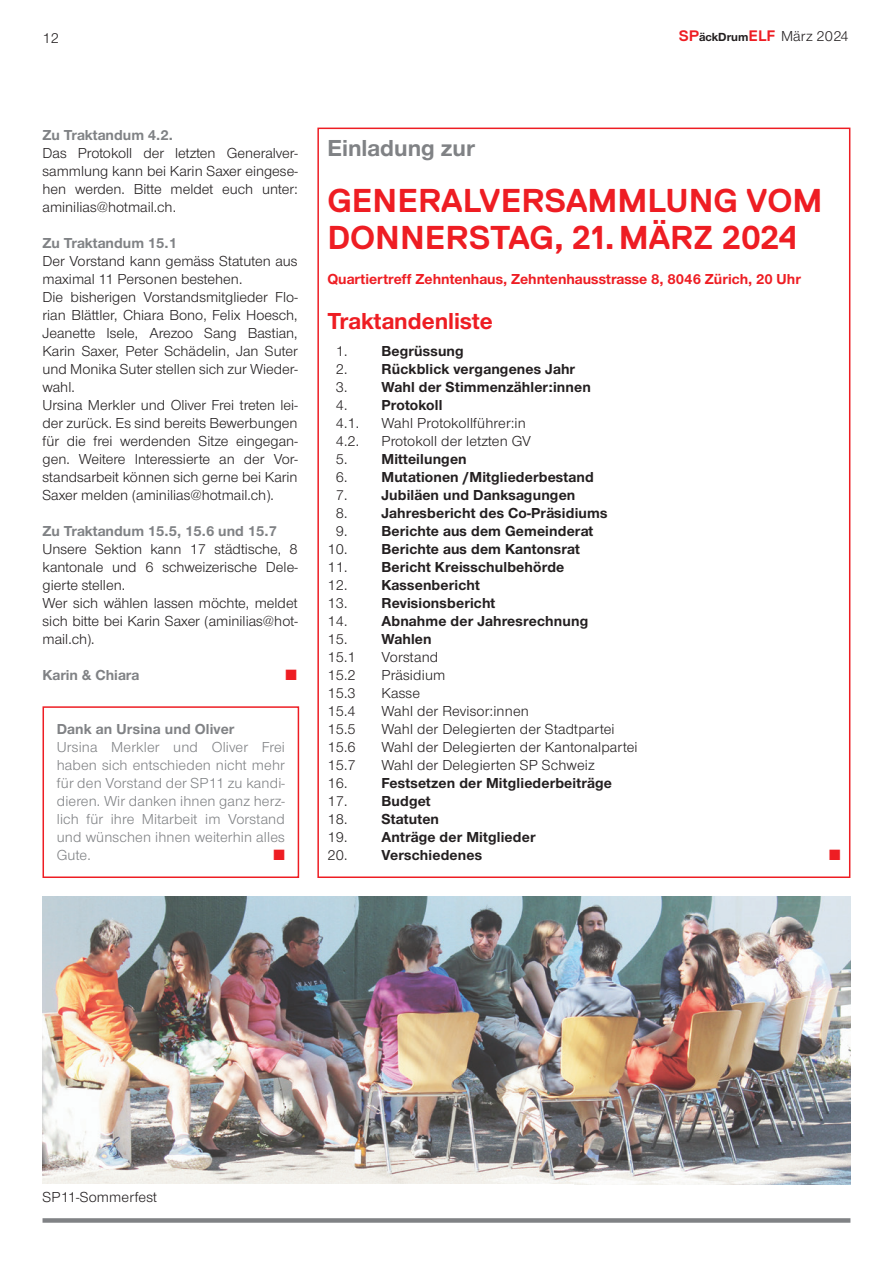
<style>
.page{position:relative;width:893px;height:1263px;background:#fff}
.page>*{position:absolute;margin:0;border:0;box-sizing:border-box;transform-origin:0 0}
.Artikeltitel{font:700 33px/37.5px "Replica";color:#ee1d23}
.Titel{font:700 24px "Nimbus San Nov";color:#ee1d23}
.Titel-2{font:700 24px "Nimbus San Nov";color:#808285}
.Titeli{font:15px/18px "Nimbus San Nov";color:#231f20;text-align:justify}
.Text{font:700 15px "Nimbus San Nov";letter-spacing:.01em;color:#231f20}
.Text-2{font:15px "Nimbus San Nov";letter-spacing:.01em;color:#231f20}
.Text-3{font:15px/18px "Nimbus San Nov";letter-spacing:.01em;color:#808285;text-align:justify}
.Titeli-2{font:700 15px "Nimbus San Nov";color:#808285}
.Titeli-3{font:700 15px "Nimbus San Nov";color:#ee1d23}
.Text-4{font:700 15px "Nimbus San Nov";letter-spacing:.01em;color:#808285}
.Text-5{font:15px "Zapf Dingbats ITC";color:#ee1d23}
.Titeli-4{font:15px "Zapf Dingbats ITC";color:#ee1d23}
.s1{font-family:"Replica";font-weight:700;font-size:15.15px;color:#ee1d23}
.s2{font-weight:700;font-size:12.15px}
.s3{font-weight:400}
</style>
<div class="page">
<div style="left:43px;top:1218px;width:807px;height:5px;background:#808285"></div>
<img style="left:43px;top:896px;width:807px;height:288px">
<div style="left:43px;top:706px;width:256px;height:172px;border:2px solid #ee1d23"></div>
<p class="Titeli" style="left:43px;top:29px;width:18px">12</p>
<p class="Titeli" style="left:679px;top:27px;width:172px"><span class="s1">SP</span><span class="s2">äckDrum</span><span class="s1">ELF</span> März 2024</p>
<p class="Titeli-2" style="left:43px;top:126px;width:132px">Zu Traktandum 4.2.</p>
<p class="Titeli" style="left:43px;top:144px;width:257px">Das Protokoll der letzten Generalver&shy;sammlung kann bei Karin Saxer eingese&shy;hen werden. Bitte meldet euch unter: aminilias@hotmail.ch.</p>
<p class="Titeli-2" style="left:43px;top:234px;width:136px">Zu Traktandum 15.1</p>
<p class="Titeli" style="left:43px;top:252px;width:257px">Der Vorstand kann gemäss Statuten aus maximal 11 Personen bestehen.</p>
<p class="Titeli" style="left:43px;top:288px;width:257px">Die bisherigen Vorstandsmitglieder Flo&shy;rian Blättler, Chiara Bono, Felix Hoesch, Jeanette Isele, Arezoo Sang Bastian, Karin Saxer, Peter Schädelin, Jan Suter und Monika Suter stellen sich zur Wieder&shy;wahl.</p>
<p class="Titeli" style="left:43px;top:396px;width:257px">Ursina Merkler und Oliver Frei treten lei&shy;der zurück. Es sind bereits Bewerbungen für die frei werdenden Sitze eingegan&shy;gen. Weitere Interessierte an der Vor&shy;standsarbeit können sich gerne bei Karin Saxer melden (aminilias@hotmail.ch).</p>
<p class="Titeli-2" style="left:43px;top:522px;width:236px">Zu Traktandum 15.5, 15.6 und 15.7</p>
<p class="Titeli" style="left:43px;top:540px;width:257px">Unsere Sektion kann 17 städtische, 8 kantonale und 6 schweizerische Dele&shy;gierte stellen.</p>
<p class="Titeli" style="left:43px;top:594px;width:257px">Wer sich wählen lassen möchte, meldet sich bitte bei Karin Saxer (aminilias@hot&shy;mail.ch).</p>
<p class="Titeli-2" style="left:43px;top:666px;width:98px">Karin &amp; Chiara</p>
<p class="Titeli-4" style="left:285px;top:668px;width:13px">■</p>
<p class="Text-4" style="left:57px;top:720px;width:179px">Dank an Ursina und Oliver</p>
<p class="Text-3" style="left:57px;top:738px;width:230px">Ursina Merkler und Oliver Frei haben sich entschieden nicht mehr für den Vorstand der SP11 zu kandi&shy;dieren. Wir danken ihnen ganz herz&shy;lich für ihre Mitarbeit im Vorstand und wünschen ihnen weiterhin alles Gute.</p>
<p class="Text-5" style="left:273px;top:848px;width:13px">■</p>
<p class="Titel-2" style="left:327px;top:133px;width:149px">Einladung zur</p>
<p class="Artikeltitel" style="left:327px;top:181px;width:496px">GENERALVERSAMMLUNG VOM<br>DONNERSTAG, 21.MÄRZ 2024</p>
<p class="Titeli-3" style="left:327px;top:270px;width:475px">Quartiertreff Zehntenhaus, Zehntenhausstrasse 8, 8046 Zürich, 20 Uhr</p>
<p class="Titel" style="left:327px;top:307px;width:167px">Traktandenliste</p>
<p class="Text" style="left:336px;top:342px;width:130px"><span class="s3">1.</span> Begrüssung</p>
<p class="Text" style="left:336px;top:360px;width:241px"><span class="s3">2.</span> Rückblick vergangenes Jahr</p>
<p class="Text" style="left:336px;top:378px;width:257px"><span class="s3">3.</span> Wahl der Stimmenzähler:innen</p>
<p class="Text" style="left:336px;top:396px;width:108px"><span class="s3">4.</span> Protokoll</p>
<p class="Text-2" style="left:336px;top:414px;width:25px">4.1.</p>
<p class="Text-2" style="left:381px;top:414px;width:146px">Wahl Protokollführer:in</p>
<p class="Text-2" style="left:336px;top:432px;width:25px">4.2.</p>
<p class="Text-2" style="left:381px;top:432px;width:151px">Protokoll der letzten GV</p>
<p class="Text" style="left:336px;top:450px;width:132px"><span class="s3">5.</span> Mitteilungen</p>
<p class="Text" style="left:336px;top:468px;width:260px"><span class="s3">6.</span> Mutationen /Mitgliederbestand</p>
<p class="Text" style="left:336px;top:486px;width:241px"><span class="s3">7.</span> Jubiläen und Danksagungen</p>
<p class="Text" style="left:336px;top:504px;width:273px"><span class="s3">8.</span> Jahresbericht des Co-Präsidiums</p>
<p class="Text" style="left:336px;top:522px;width:259px"><span class="s3">9.</span> Berichte aus dem Gemeinderat</p>
<p class="Text" style="left:327px;top:540px;width:254px"><span class="s3">10.</span> Berichte aus dem Kantonsrat</p>
<p class="Text" style="left:327px;top:558px;width:238px"><span class="s3">11.</span> Bericht Kreisschulbehörde</p>
<p class="Text" style="left:327px;top:576px;width:154px"><span class="s3">12.</span> Kassenbericht</p>
<p class="Text" style="left:327px;top:594px;width:170px"><span class="s3">13.</span> Revisionsbericht</p>
<p class="Text" style="left:327px;top:612px;width:262px"><span class="s3">14.</span> Abnahme der Jahresrechnung</p>
<p class="Text" style="left:327px;top:630px;width:106px"><span class="s3">15.</span> Wahlen</p>
<p class="Text-2" style="left:327px;top:648px;width:30px">15.1</p>
<p class="Text-2" style="left:381px;top:648px;width:58px">Vorstand</p>
<p class="Text-2" style="left:327px;top:666px;width:30px">15.2</p>
<p class="Text-2" style="left:381px;top:666px;width:65px">Präsidium</p>
<p class="Text-2" style="left:327px;top:684px;width:30px">15.3</p>
<p class="Text-2" style="left:381px;top:684px;width:40px">Kasse</p>
<p class="Text-2" style="left:327px;top:702px;width:30px">15.4</p>
<p class="Text-2" style="left:381px;top:702px;width:149px">Wahl der Revisor:innen</p>
<p class="Text-2" style="left:327px;top:720px;width:30px">15.5</p>
<p class="Text-2" style="left:381px;top:720px;width:235px">Wahl der Delegierten der Stadtpartei</p>
<p class="Text-2" style="left:327px;top:738px;width:30px">15.6</p>
<p class="Text-2" style="left:381px;top:738px;width:258px">Wahl der Delegierten der Kantonalpartei</p>
<p class="Text-2" style="left:327px;top:756px;width:30px">15.7</p>
<p class="Text-2" style="left:381px;top:756px;width:215px">Wahl der Delegierten SP Schweiz</p>
<p class="Text" style="left:327px;top:774px;width:286px"><span class="s3">16.</span> Festsetzen der Mitgliederbeiträge</p>
<p class="Text" style="left:327px;top:792px;width:105px"><span class="s3">17.</span> Budget</p>
<p class="Text" style="left:327px;top:810px;width:113px"><span class="s3">18.</span> Statuten</p>
<p class="Text" style="left:327px;top:828px;width:210px"><span class="s3">19.</span> Anträge der Mitglieder</p>
<p class="Text" style="left:327px;top:846px;width:156px"><span class="s3">20.</span> Verschiedenes</p>
<p class="Text-5" style="left:829px;top:848px;width:13px">■</p>
<p class="Text-2" style="left:43px;top:1188px;width:116px">SP11-Sommerfest</p>
</div>
